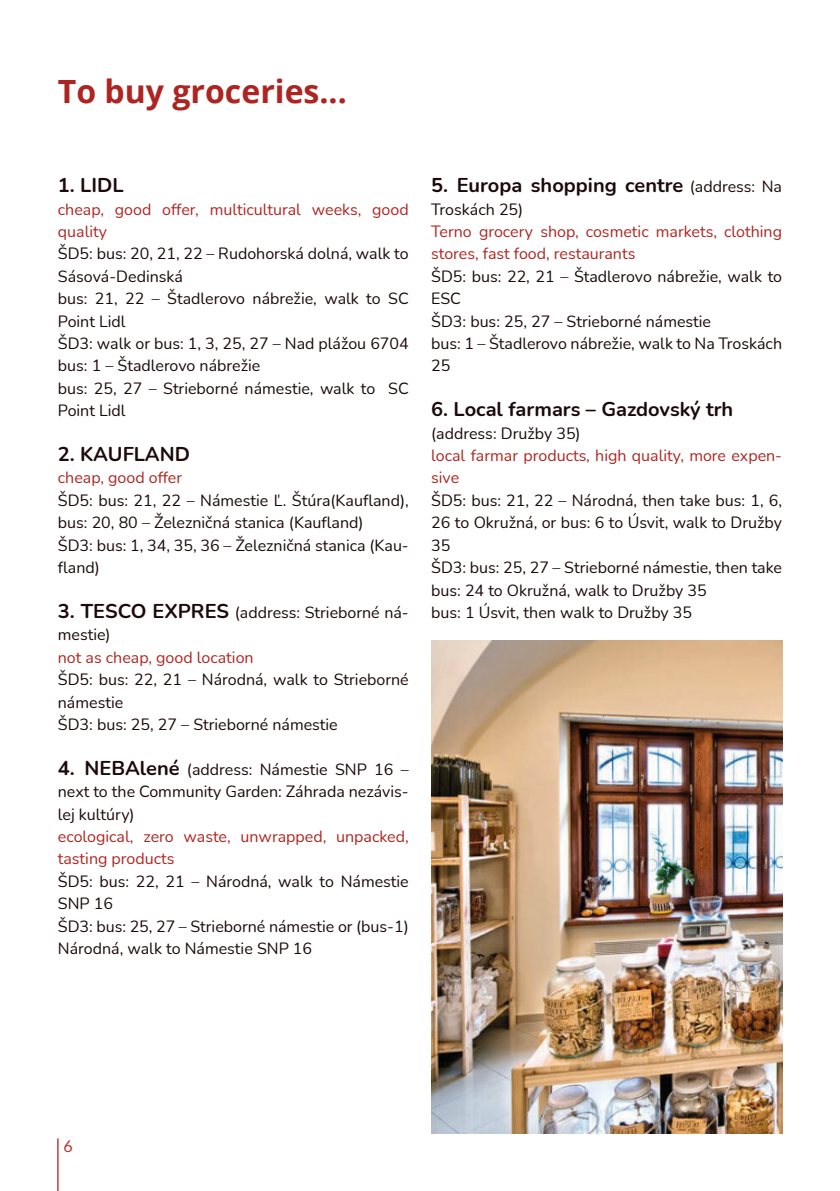
<style>
.page{position:relative;width:840px;height:1191px;background:#fff}
.page>*{position:absolute;margin:0;border:0;box-sizing:border-box;transform-origin:0 0}
.t1{font:700 32px "Open Sans";color:#ad2421}
.Odstavec{font:700 20px "Nunito";color:#1c090a}
.Odstavec-2{font:16px/22.4px "Nunito";color:#1c090a}
.Odstavec-3{font:16px/22.4px "Nunito";color:#ad2621}
.t2{font:16px "Lato";color:#bd3130}
.s1{font-weight:700;font-size:20px}
.s2{font-weight:400;font-size:16px}
</style>
<div class="page">
<img style="left:431px;top:640px;width:350px;height:493px">
<hr style="left:57px;top:1138px;width:2px;height:53px;background:#bd3130">
<h1 class="t1" style="left:58px;top:68px;width:290px">To buy groceries...</h1>
<p class="Odstavec" style="left:58px;top:171px;width:67px">1. LIDL</p>
<p class="Odstavec-3" style="left:58px;top:197px;width:352px">cheap, good offer, multicultural weeks, good quality</p>
<p class="Odstavec-2" style="left:58px;top:242px;width:352px">ŠD5: bus: 20, 21, 22 – Rudohorská dolná, walk to<br>Sásová-Dedinská</p>
<p class="Odstavec-2" style="left:58px;top:287px;width:352px">bus: 21, 22 – Štadlerovo nábrežie, walk to SC<br>Point Lidl</p>
<p class="Odstavec-2" style="left:58px;top:332px;width:352px">ŠD3: walk or bus: 1, 3, 25, 27 – Nad plážou 6704</p>
<p class="Odstavec-2" style="left:58px;top:354px;width:204px">bus: 1 – Štadlerovo nábrežie</p>
<p class="Odstavec-2" style="left:58px;top:376px;width:352px">bus: 25, 27 – Strieborné námestie, walk to SC<br>Point Lidl</p>
<p class="Odstavec" style="left:58px;top:440px;width:133px">2. KAUFLAND</p>
<p class="Odstavec-3" style="left:58px;top:466px;width:126px">cheap, good offer</p>
<p class="Odstavec-2" style="left:58px;top:488px;width:352px">ŠD5: bus: 21, 22 – Námestie Ľ. Štúra(Kaufland), bus: 20, 80 – Železničná stanica (Kaufland)</p>
<p class="Odstavec-2" style="left:58px;top:533px;width:352px">ŠD3: bus: 1, 34, 35, 36 – Železničná stanica (Kau&shy;fland)</p>
<p class="Odstavec-2" style="left:58px;top:600px;width:352px"><span class="s1">3. TESCO EXPRES</span> (address: Strieborné ná&shy;mestie)</p>
<p class="Odstavec-3" style="left:58px;top:645px;width:197px">not as cheap, good location</p>
<p class="Odstavec-2" style="left:58px;top:667px;width:352px">ŠD5: bus: 22, 21 – Národná, walk to Strieborné námestie</p>
<p class="Odstavec-2" style="left:58px;top:712px;width:281px">ŠD3: bus: 25, 27 – Strieborné námestie</p>
<p class="Odstavec-2" style="left:58px;top:757px;width:352px;text-align:justify"><span class="s1">4. NEBAlené</span> (address: Námestie SNP 16 – next to the Community Garden: Záhrada nezávis&shy;lej kultúry)</p>
<p class="Odstavec-3" style="left:58px;top:824px;width:352px">ecological, zero waste, unwrapped, unpacked, tasting products</p>
<p class="Odstavec-2" style="left:58px;top:869px;width:352px">ŠD5: bus: 22, 21 – Národná, walk to Námestie<br>SNP 16</p>
<p class="Odstavec-2" style="left:58px;top:914px;width:352px">ŠD3: bus: 25, 27 – Strieborné námestie or (bus-1)<br>Národná, walk to Námestie SNP 16</p>
<p class="Odstavec" style="left:431px;top:171px;width:352px">5. Europa shopping centre <span class="s2">(address: Na</span></p>
<p class="Odstavec-2" style="left:431px;top:197px;width:94px">Troskách 25)</p>
<p class="Odstavec-3" style="left:431px;top:220px;width:352px">Terno grocery shop, cosmetic markets, clothing stores, fast food, restaurants</p>
<p class="Odstavec-2" style="left:431px;top:264px;width:352px">ŠD5: bus: 22, 21 – Štadlerovo nábrežie, walk to<br>ESC</p>
<p class="Odstavec-2" style="left:431px;top:309px;width:281px">ŠD3: bus: 25, 27 – Strieborné námestie</p>
<p class="Odstavec-2" style="left:431px;top:332px;width:352px">bus: 1 – Štadlerovo nábrežie, walk to Na Troskách<br>25</p>
<p class="Odstavec" style="left:431px;top:395px;width:303px">6. Local farmars – Gazdovský trh</p>
<p class="Odstavec-2" style="left:431px;top:421px;width:151px">(address: Družby 35)</p>
<p class="Odstavec-3" style="left:431px;top:444px;width:352px">local farmar products, high quality, more expen&shy;sive</p>
<p class="Odstavec-2" style="left:431px;top:488px;width:352px;text-align:justify">ŠD5: bus: 21, 22 – Národná, then take bus: 1, 6, 26 to Okružná, or bus: 6 to Úsvit, walk to Družby 35</p>
<p class="Odstavec-2" style="left:431px;top:556px;width:352px">ŠD3: bus: 25, 27 – Strieborné námestie, then take bus: 24 to Okružná, walk to Družby 35</p>
<p class="Odstavec-2" style="left:431px;top:600px;width:262px">bus: 1 Úsvit, then walk to Družby 35</p>
<p class="t2" style="left:63px;top:1137px;width:11px">6</p>
</div>
